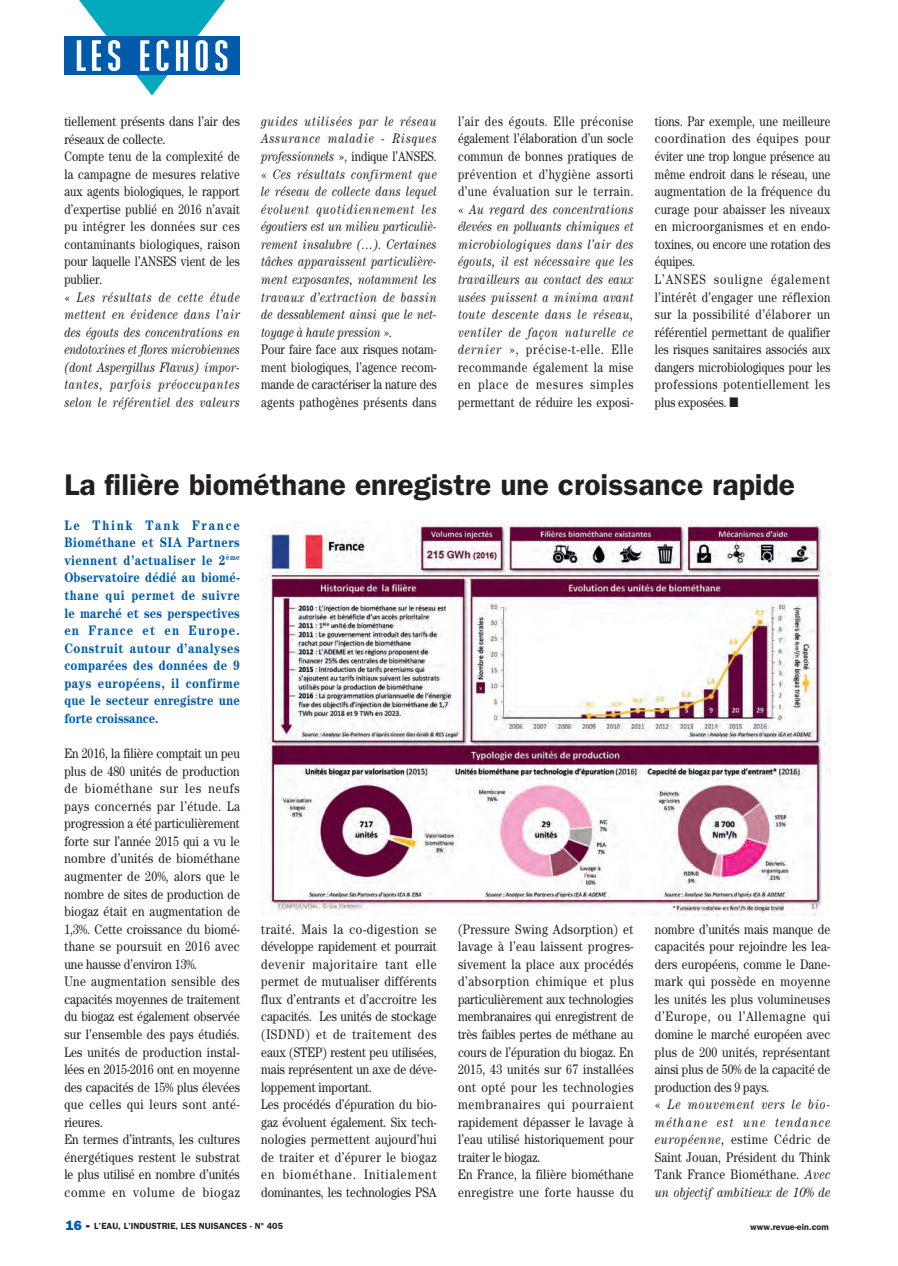
<style>
.page{position:relative;width:898px;height:1266px;background:#fff}
.page>*{position:absolute;margin:0;border:0;box-sizing:border-box;transform-origin:0 0}
.t1{font:600 30px "ITC Franklin Gothic Std";color:#231f20}
.t2{font:13.8px/17.5px "Century Std";letter-spacing:.015em;color:#231f20;scale:.85 1}
.t3{font:13.8px/17.5px "Century Std";letter-spacing:.015em;color:#231f20;text-align:justify;scale:.82 1}
.t4{font:italic 13.8px/17.5px "Century Std";letter-spacing:.015em;color:#231f20;scale:.82 1}
.t5{font:700 13.8px/17.5px "Century Std";letter-spacing:.01em;color:#015aaa;text-align:justify;scale:.85 1}
.t6{font:600 9px "ITC Franklin Gothic Std";color:#231f20}
.s1{font-style:italic}
.s2{font-style:normal}
.s3{font-family:"ITC Franklin Gothic Std Hvy";font-weight:400;font-size:13.5px;color:#015aaa}
.s4{font-family:"ITC Franklin Gothic Std Hvy";font-weight:400;font-size:13.5px}
</style>
<div class="page">
<svg style="left:64px;top:0;width:176px;height:96px"></svg>
<img style="left:261px;top:523px;width:569px;height:392px">
<p class="t2" style="left:64px;top:112px;width:208px">tiellement présents dans l’air des réseaux de collecte.<br>Compte tenu de la complexité de la campagne de mesures relative aux agents biologiques, le rapport d’expertise publié en 2016 n’avait pu intégrer les données sur ces contaminants biologiques, raison pour laquelle l’ANSES vient de les publier.<br>« <span class="s1">Les résultats de cette étude mettent en évidence dans l’air des égouts des concentrations en endotoxines et flores microbiennes (dont Aspergillus Flavus) impor&shy;tantes, parfois préoccupantes selon le référentiel des valeurs</span></p>
<p class="t4" style="left:261px;top:112px;width:215px">guides utilisées par le réseau<br>Assurance maladie - Risques professionnels <span class="s2">», indique l’ANSES. «</span> Ces résultats confirment que le réseau de collecte dans lequel évoluent quotidiennement les égoutiers est un milieu particuliè&shy;rement insalubre (…). Certaines tâches apparaissent particulière&shy;ment exposantes, notamment les travaux d’extraction de bassin de dessablement ainsi que le net&shy;toyage à haute pression <span class="s2">».<br>Pour faire face aux risques notam&shy;ment biologiques, l’agence recom&shy;mande de caractériser la nature des agents pathogènes présents dans</span></p>
<p class="t3" style="left:458px;top:112px;width:216px">l’air des égouts. Elle préconise également l’élaboration d’un socle commun de bonnes pratiques de prévention et d’hygiène assorti d’une évaluation sur le terrain. « <span class="s1">Au regard des concentrations élevées en polluants chimiques et microbiologiques dans l’air des égouts, il est nécessaire que les travailleurs au contact des eaux usées puissent a minima avant toute descente dans le réseau, ventiler de façon naturelle ce dernier</span> », précise-t-elle. Elle recommande également la mise en place de mesures simples permettant de réduire les exposi-</p>
<p class="t3" style="left:654px;top:112px;width:216px;text-align:left">tions. Par exemple, une meilleure coordination des équipes pour éviter une trop longue présence au même endroit dans le réseau, une augmentation de la fréquence du curage pour abaisser les niveaux en microorganismes et en endo&shy;toxines, ou encore une rotation des équipes.<br>L’ANSES souligne également l’intérêt d’engager une réflexion sur la possibilité d’élaborer un référentiel permettant de qualifier les risques sanitaires associés aux dangers microbiologiques pour les professions potentiellement les plus exposées. ■</p>
<h1 class="t1" style="left:64px;top:466px;width:732px">La filière biométhane enregistre une croissance rapide</h1>
<p class="t5" style="left:64px;top:516px;width:208px">Le Think Tank France Biométhane et SIA Partners viennent d’actualiser le 2<sup>ème </sup>Observatoire dédié au biomé&shy;thane qui permet de suivre le marché et ses perspectives en France et en Europe.<br>Construit autour d’analyses comparées des données de 9 pays européens, il confirme que le secteur enregistre une forte croissance.</p>
<p class="t2" style="left:64px;top:744px;width:208px">En 2016, la filière comptait un peu plus de 480 unités de production de biométhane sur les neufs pays concernés par l’étude. La progression a été particulièrement forte sur l’année 2015 qui a vu le nombre d’unités de biométhane augmenter de 20%, alors que le nombre de sites de production de biogaz était en augmentation de<br>1,3%. Cette croissance du biomé&shy;thane se poursuit en 2016 avec une hausse d’environ 13%.<br>Une augmentation sensible des capacités moyennes de traitement du biogaz est également observée sur l’ensemble des pays étudiés.<br>Les unités de production instal&shy;lées en 2015-2016 ont en moyenne des capacités de 15% plus élevées que celles qui leurs sont anté&shy;rieures.<br>En termes d’intrants, les cultures énergétiques restent le substrat le plus utilisé en nombre d’unités comme en volume de biogaz</p>
<p class="t2" style="left:261px;top:919px;width:208px">traité. Mais la co-digestion se développe rapidement et pourrait devenir majoritaire tant elle permet de mutualiser différents flux d’entrants et d’accroitre les capacités. Les unités de stockage (ISDND) et de traitement des eaux (STEP) restent peu utilisées, mais représentent un axe de déve&shy;loppement important.<br>Les procédés d’épuration du bio&shy;gaz évoluent également. Six tech&shy;nologies permettent aujourd’hui de traiter et d’épurer le biogaz en biométhane. Initialement dominantes, les technologies PSA</p>
<p class="t2" style="left:458px;top:919px;width:208px">(Pressure Swing Adsorption) et lavage à l’eau laissent progres&shy;sivement la place aux procédés d’absorption chimique et plus particulièrement aux technologies membranaires qui enregistrent de très faibles pertes de méthane au cours de l’épuration du biogaz. En<br>2015, 43 unités sur 67 installées ont opté pour les technologies membranaires qui pourraient rapidement dépasser le lavage à l’eau utilisé historiquement pour traiter le biogaz.<br>En France, la filière biométhane enregistre une forte hausse du</p>
<p class="t2" style="left:654px;top:920px;width:208px">nombre d’unités mais manque de capacités pour rejoindre les lea&shy;ders européens, comme le Dane&shy;mark qui possède en moyenne les unités les plus volumineuses d’Europe, ou l’Allemagne qui domine le marché européen avec plus de 200 unités, représentant ainsi plus de 50% de la capacité de production des 9 pays.<br>« <span class="s1">Le mouvement vers le bio&shy;méthane est une tendance européenne,</span> estime Cédric de<br>Saint Jouan, Président du Think<br>Tank France Biométhane. <span class="s1">Avec un objectif ambitieux de 10% de</span></p>
<p class="t6" style="left:66px;top:1220px;width:219px"><span class="s3">16</span> <span class="s4">-</span> L’EAU, L’INDUSTRIE, LES NUISANCES - N° 405</p>
<p class="t6" style="left:750px;top:1221px;width:80px">www.revue-ein.com</p>
</div>
